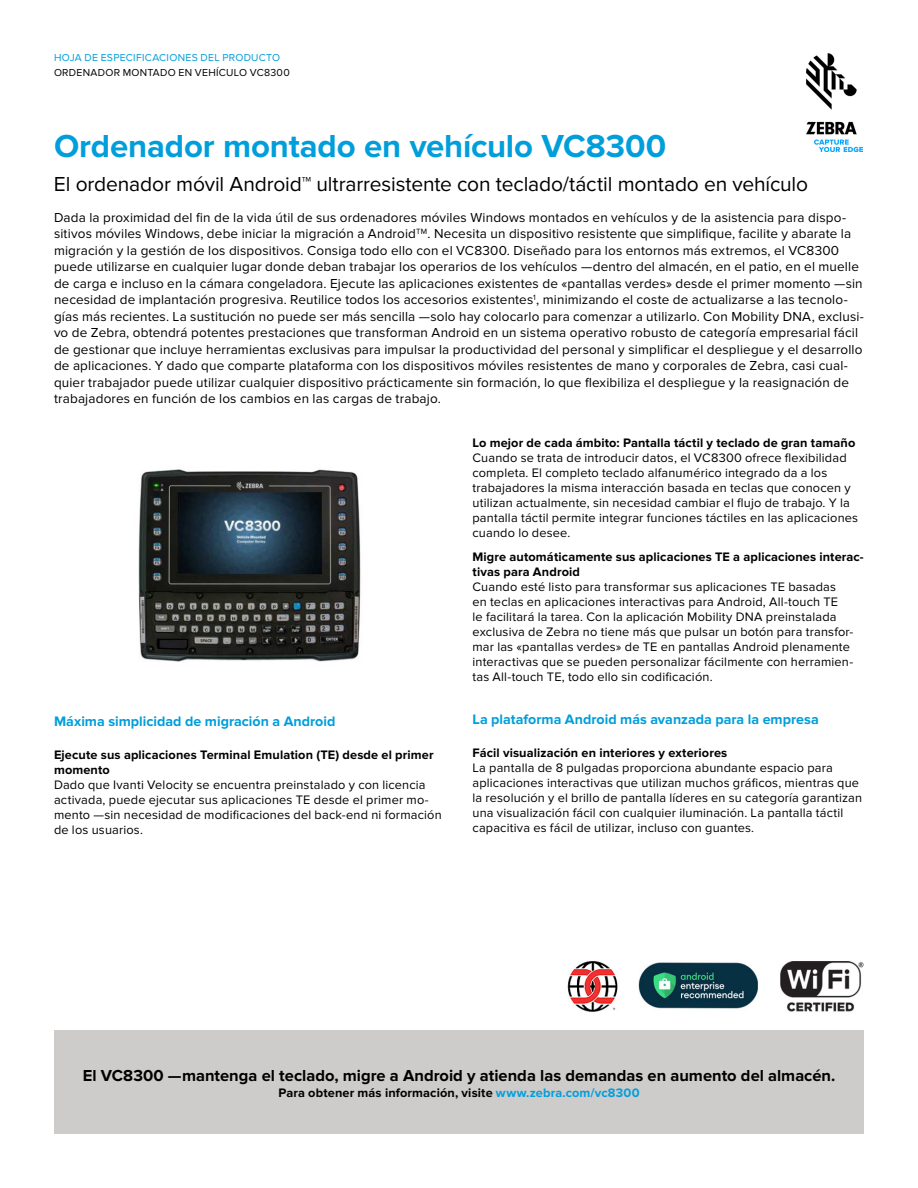
<style>
.page{position:relative;width:918px;height:1188px;background:#fff}
.page>*{position:absolute;margin:0;border:0;box-sizing:border-box;transform-origin:0 0}
.t1{font:700 33px "Proxima Nova";letter-spacing:-.005em;color:#009edb}
.t2{font:21px "Proxima Nova";letter-spacing:-.005em;color:#000}
.t3{font:700 16.5px "Proxima Nova";color:#000}
.t4{font:700 14.25px "Proxima Nova";color:#009edb}
.t5{font:13.5px/16.5px "Proxima Nova";letter-spacing:.01em;color:#000}
.t6{font:12.75px/15px "Proxima Nova";letter-spacing:.015em;color:#000}
.t7{font:700 12.75px/15px "Proxima Nova";letter-spacing:.01em;color:#000}
.t8{font:10.5px "Proxima Nova";letter-spacing:.025em;color:#009edb}
.t9{font:10.5px "Proxima Nova";letter-spacing:.025em;color:#000}
.s1{color:#009edb}
</style>
<div class="page">
<img style="left:806px;top:54px;width:56px;height:97px">
<div style="left:54px;top:1031px;width:810px;height:103px;background:#cdccca"></div>
<img style="left:567px;top:961px;width:297px;height:51px">
<img style="left:138px;top:469px;width:223px;height:193px">
<p class="t8" style="left:54px;top:52px;width:228px">HOJA DE ESPECIFICACIONES DEL PRODUCTO</p>
<p class="t9" style="left:54px;top:66px;width:237px">ORDENADOR MONTADO EN VEHÍCULO VC8300</p>
<h1 class="t1" style="left:54px;top:127px;width:614px">Ordenador montado en vehículo VC8300</h1>
<h2 class="t2" style="left:54px;top:172px;width:756px">El ordenador móvil Android™ ultrarresistente con teclado/táctil montado en vehículo</h2>
<p class="t5" style="left:54px;top:209px;width:811px">Dada la proximidad del fin de la vida útil de sus ordenadores móviles Windows montados en vehículos y de la asistencia para dispo&shy;sitivos móviles Windows, debe iniciar la migración a Android<sup>TM</sup>. Necesita un dispositivo resistente que simplifique, facilite y abarate la migración y la gestión de los dispositivos. Consiga todo ello con el VC8300. Diseñado para los entornos más extremos, el VC8300 puede utilizarse en cualquier lugar donde deban trabajar los operarios de los vehículos —dentro del almacén, en el patio, en el muelle de carga e incluso en la cámara congeladora. Ejecute las aplicaciones existentes de «pantallas verdes» desde el primer momento —sin necesidad de implantación progresiva. Reutilice todos los accesorios existentes<sup>1</sup>, minimizando el coste de actualizarse a las tecnolo&shy;gías más recientes. La sustitución no puede ser más sencilla —solo hay colocarlo para comenzar a utilizarlo. Con Mobility DNA, exclusi&shy;vo de Zebra, obtendrá potentes prestaciones que transforman Android en un sistema operativo robusto de categoría empresarial fácil de gestionar que incluye herramientas exclusivas para impulsar la productividad del personal y simplificar el despliegue y el desarrollo de aplicaciones. Y dado que comparte plataforma con los dispositivos móviles resistentes de mano y corporales de Zebra, casi cual&shy;quier trabajador puede utilizar cualquier dispositivo prácticamente sin formación, lo que flexibiliza el despliegue y la reasignación de trabajadores en función de los cambios en las cargas de trabajo.</p>
<p class="t4" style="left:54px;top:713px;width:283px">Máxima simplicidad de migración a Android</p>
<p class="t7" style="left:54px;top:748px;width:381px">Ejecute sus aplicaciones Terminal Emulation (TE) desde el primer momento</p>
<p class="t6" style="left:54px;top:778px;width:389px">Dado que Ivanti Velocity se encuentra preinstalado y con licencia activada, puede ejecutar sus aplicaciones TE desde el primer mo&shy;mento —sin necesidad de modificaciones del back-end ni formación de los usuarios.</p>
<p class="t7" style="left:472px;top:435px;width:384px">Lo mejor de cada ámbito: Pantalla táctil y teclado de gran tamaño</p>
<p class="t6" style="left:472px;top:450px;width:387px">Cuando se trata de introducir datos, el VC8300 ofrece flexibilidad completa. El completo teclado alfanumérico integrado da a los trabajadores la misma interacción basada en teclas que conocen y utilizan actualmente, sin necesidad cambiar el flujo de trabajo. Y la pantalla táctil permite integrar funciones táctiles en las aplicaciones cuando lo desee.</p>
<p class="t7" style="left:472px;top:549px;width:393px">Migre automáticamente sus aplicaciones TE a aplicaciones interac&shy;tivas para Android</p>
<p class="t6" style="left:472px;top:579px;width:382px">Cuando esté listo para transformar sus aplicaciones TE basadas en teclas en aplicaciones interactivas para Android, All-touch TE<br>le facilitará la tarea. Con la aplicación Mobility DNA preinstalada exclusiva de Zebra no tiene más que pulsar un botón para transfor&shy;mar las «pantallas verdes» de TE en pantallas Android plenamente interactivas que se pueden personalizar fácilmente con herramien&shy;tas All-touch TE, todo ello sin codificación.</p>
<p class="t4" style="left:472px;top:711px;width:348px">La plataforma Android más avanzada para la empresa</p>
<p class="t7" style="left:472px;top:746px;width:256px">Fácil visualización en interiores y exteriores</p>
<p class="t6" style="left:472px;top:761px;width:391px">La pantalla de 8 pulgadas proporciona abundante espacio para aplicaciones interactivas que utilizan muchos gráficos, mientras que la resolución y el brillo de pantalla líderes en su categoría garantizan una visualización fácil con cualquier iluminación. La pantalla táctil capacitiva es fácil de utilizar, incluso con guantes.</p>
<p class="t3" style="left:83px;top:1066px;width:754px">El VC8300 —mantenga el teclado, migre a Android y atienda las demandas en aumento del almacén.</p>
<p class="t7" style="left:278px;top:1085px;width:363px">Para obtener más información, visite <span class="s1">www.zebra.com/vc8300</span></p>
</div>
